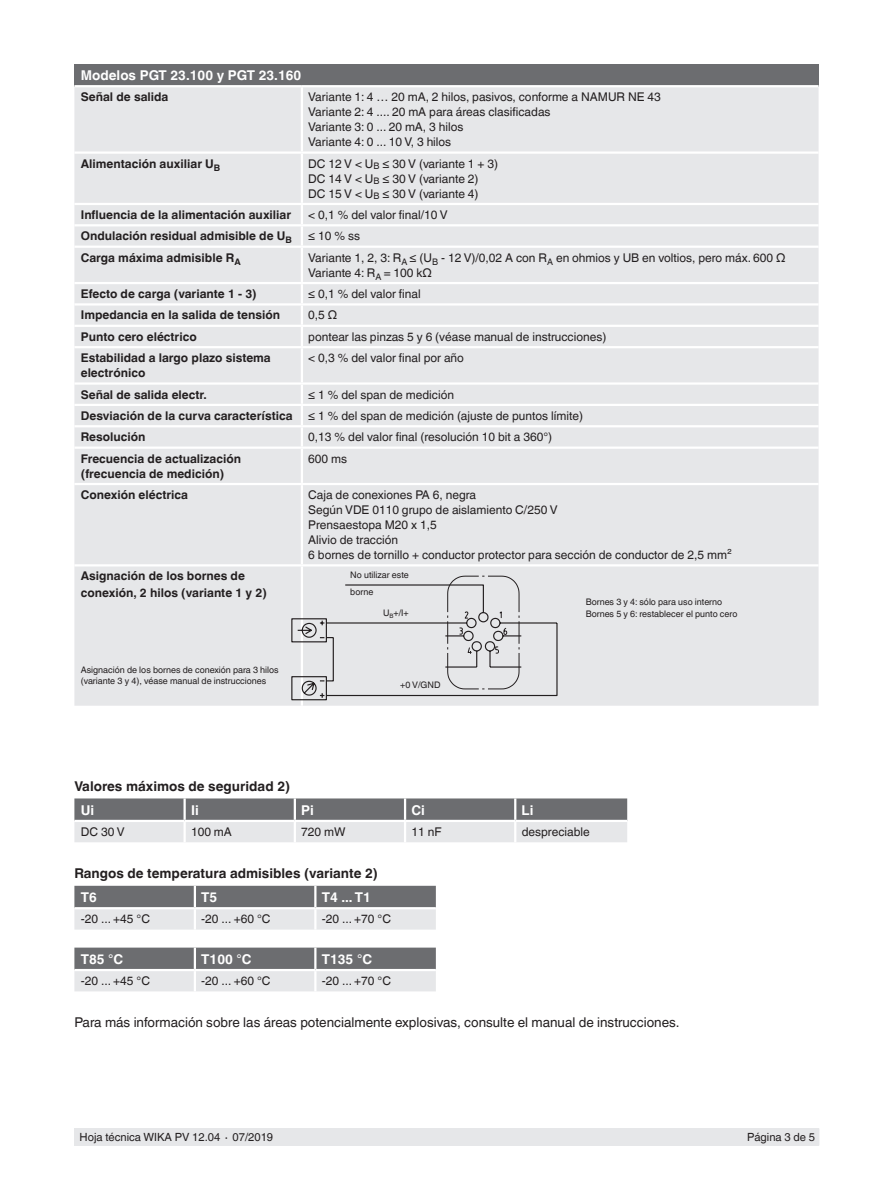
<style>
.page{position:relative;width:893px;height:1188px;background:#fff}
.page>*{position:absolute;margin:0;border:0;box-sizing:border-box;transform-origin:0 0}
.t1{font:13.5px "Helvetica World";color:#231f20}
.t2{font:700 13.5px "Helvetica World";color:#231f20}
.t3{font:700 13.5px "Helvetica World";color:#fff}
.t4{font:12px/15px "Helvetica World";color:#231f20}
.t5{font:700 12px/15px "Helvetica World";color:#231f20}
.t6{font:11.25px "Helvetica World";color:#231f20}
.t7{font:9px/10.5px "Helvetica World";color:#231f20}
</style>
<div class="page">
<div style="left:75px;top:1128px;width:744px;height:17px;background:#e6e7e9"></div>
<div style="left:74px;top:64px;width:745px;height:22px;background:#6c6d70"></div>
<div style="left:74px;top:87px;width:745px;height:619px;background:#e6e7e9"></div>
<hr style="left:74px;top:85px;width:228px;height:2px;background:#fff">
<hr style="left:302px;top:85px;width:517px;height:2px;background:#fff">
<hr style="left:301px;top:87px;width:2px;height:64px;background:#fff">
<hr style="left:301px;top:154px;width:2px;height:49px;background:#fff">
<hr style="left:74px;top:203px;width:228px;height:2px;background:#fff">
<hr style="left:302px;top:203px;width:517px;height:2px;background:#fff">
<svg style="left:301px;top:205px;width:2px;height:19px"></svg>
<hr style="left:74px;top:224px;width:228px;height:2px;background:#fff">
<hr style="left:302px;top:224px;width:517px;height:2px;background:#fff">
<hr style="left:301px;top:226px;width:2px;height:20px;background:#fff">
<hr style="left:74px;top:303px;width:228px;height:3px;background:#fff">
<hr style="left:302px;top:303px;width:517px;height:3px;background:#fff">
<hr style="left:74px;top:325px;width:228px;height:2px;background:#fff">
<hr style="left:302px;top:325px;width:517px;height:2px;background:#fff">
<svg style="left:301px;top:284px;width:2px;height:62px"></svg>
<hr style="left:74px;top:346px;width:228px;height:2px;background:#fff">
<hr style="left:302px;top:346px;width:517px;height:2px;background:#fff">
<hr style="left:301px;top:348px;width:2px;height:34px;background:#fff">
<hr style="left:74px;top:382px;width:228px;height:3px;background:#fff">
<hr style="left:302px;top:382px;width:517px;height:3px;background:#fff">
<hr style="left:74px;top:404px;width:228px;height:2px;background:#fff">
<hr style="left:302px;top:404px;width:517px;height:2px;background:#fff">
<svg style="left:301px;top:385px;width:2px;height:40px"></svg>
<hr style="left:74px;top:425px;width:228px;height:2px;background:#fff">
<hr style="left:302px;top:425px;width:517px;height:2px;background:#fff">
<hr style="left:301px;top:427px;width:2px;height:20px;background:#fff">
<hr style="left:74px;top:447px;width:228px;height:2px;background:#fff">
<hr style="left:302px;top:447px;width:517px;height:2px;background:#fff">
<hr style="left:301px;top:449px;width:2px;height:34px;background:#fff">
<hr style="left:74px;top:483px;width:228px;height:2px;background:#fff">
<hr style="left:302px;top:483px;width:517px;height:2px;background:#fff">
<hr style="left:301px;top:485px;width:2px;height:79px;background:#fff">
<hr style="left:74px;top:564px;width:228px;height:3px;background:#fff">
<hr style="left:302px;top:564px;width:517px;height:3px;background:#fff">
<hr style="left:301px;top:567px;width:2px;height:139px;background:#fff">
<hr style="left:74px;top:151px;width:228px;height:3px;background:#fff">
<hr style="left:74px;top:246px;width:228px;height:2px;background:#fff">
<hr style="left:74px;top:282px;width:228px;height:2px;background:#fff">
<hr style="left:302px;top:151px;width:517px;height:3px;background:#fff">
<hr style="left:302px;top:246px;width:517px;height:2px;background:#fff">
<hr style="left:301px;top:248px;width:2px;height:34px;background:#fff">
<hr style="left:302px;top:282px;width:517px;height:2px;background:#fff">
<svg style="left:291px;top:576px;width:267px;height:124px;background:#dadbdd"></svg>
<svg style="left:74px;top:798px;width:553px;height:44px;background:#a8a9ac"></svg>
<hr style="left:183px;top:798px;width:3px;height:22px;background:#fff">
<hr style="left:294px;top:798px;width:2px;height:22px;background:#fff">
<hr style="left:404px;top:798px;width:2px;height:22px;background:#fff">
<hr style="left:514px;top:798px;width:2px;height:22px;background:#fff">
<hr style="left:183px;top:822px;width:3px;height:20px;background:#fff">
<hr style="left:294px;top:822px;width:2px;height:20px;background:#fff">
<hr style="left:404px;top:822px;width:2px;height:20px;background:#fff">
<hr style="left:514px;top:822px;width:2px;height:20px;background:#fff">
<hr style="left:74px;top:820px;width:111px;height:2px;background:#fff">
<hr style="left:185px;top:820px;width:110px;height:2px;background:#fff">
<hr style="left:295px;top:820px;width:110px;height:2px;background:#fff">
<hr style="left:405px;top:820px;width:110px;height:2px;background:#fff">
<hr style="left:515px;top:820px;width:112px;height:2px;background:#fff">
<svg style="left:74px;top:886px;width:362px;height:44px;background:#a9aaad"></svg>
<hr style="left:194px;top:886px;width:2px;height:21px;background:#fff">
<hr style="left:314px;top:886px;width:2px;height:21px;background:#fff">
<hr style="left:194px;top:909px;width:2px;height:21px;background:#fff">
<hr style="left:314px;top:909px;width:2px;height:21px;background:#fff">
<hr style="left:74px;top:907px;width:121px;height:2px;background:#fff">
<hr style="left:195px;top:907px;width:120px;height:2px;background:#fff">
<hr style="left:315px;top:907px;width:121px;height:2px;background:#fff">
<svg style="left:74px;top:948px;width:362px;height:43px;background:#a8a9ab"></svg>
<hr style="left:194px;top:948px;width:2px;height:21px;background:#fff">
<hr style="left:314px;top:948px;width:2px;height:21px;background:#fff">
<hr style="left:74px;top:969px;width:121px;height:2px;background:#fff">
<hr style="left:195px;top:969px;width:120px;height:2px;background:#fff">
<hr style="left:194px;top:971px;width:2px;height:20px;background:#fff">
<hr style="left:314px;top:971px;width:2px;height:20px;background:#fff">
<hr style="left:315px;top:969px;width:121px;height:2px;background:#fff">
<p class="t3" style="left:81px;top:67px;width:222px">Modelos PGT 23.100 y PGT 23.160</p>
<p class="t5" style="left:81px;top:90px;width:89px">Señal de salida</p>
<p class="t4" style="left:308px;top:90px;width:354px">Variante 1: 4 … 20 mA, 2 hilos, pasivos, conforme a NAMUR NE 43<br>Variante 2: 4 .... 20 mA para áreas clasificadas<br>Variante 3: 0 ... 20 mA, 3 hilos<br>Variante 4: 0 ... 10 V, 3 hilos</p>
<p class="t5" style="left:81px;top:156px;width:141px">Alimentación auxiliar U<sub>B</sub></p>
<p class="t4" style="left:308px;top:156px;width:191px">DC 12 V &lt; U<sub>B</sub> ≤ 30 V (variante 1 + 3)<br>DC 14 V &lt; U<sub>B</sub> ≤ 30 V (variante 2)<br>DC 15 V &lt; U<sub>B</sub> ≤ 30 V (variante 4)</p>
<p class="t5" style="left:81px;top:207px;width:212px">Influencia de la alimentación auxiliar</p>
<p class="t4" style="left:308px;top:207px;width:141px">&lt; 0,1 % del valor final/10 V</p>
<p class="t5" style="left:81px;top:229px;width:213px">Ondulación residual admisible de U<sub>B</sub></p>
<p class="t4" style="left:308px;top:229px;width:53px">≤ 10 % ss</p>
<p class="t5" style="left:81px;top:250px;width:161px">Carga máxima admisible R<sub>A</sub></p>
<p class="t4" style="left:308px;top:250px;width:479px">Variante 1, 2, 3: R<sub>A</sub> ≤ (U<sub>B</sub> - 12 V)/0,02 A con R<sub>A</sub> en ohmios y UB en voltios, pero máx. 600 Ω<br>Variante 4: R<sub>A</sub> = 100 kΩ</p>
<p class="t5" style="left:81px;top:286px;width:177px">Efecto de carga (variante 1 - 3)</p>
<p class="t4" style="left:308px;top:286px;width:114px">≤ 0,1 % del valor final</p>
<p class="t5" style="left:81px;top:308px;width:201px">Impedancia en la salida de tensión</p>
<p class="t4" style="left:308px;top:308px;width:31px">0,5 Ω</p>
<p class="t5" style="left:81px;top:329px;width:117px">Punto cero eléctrico</p>
<p class="t4" style="left:308px;top:329px;width:300px">pontear las pinzas 5 y 6 (véase manual de instrucciones)</p>
<p class="t5" style="left:81px;top:351px;width:192px">Estabilidad a largo plazo sistema electrónico</p>
<p class="t4" style="left:308px;top:351px;width:157px">&lt; 0,3 % del valor final por año</p>
<p class="t5" style="left:81px;top:387px;width:128px">Señal de salida electr.</p>
<p class="t4" style="left:308px;top:387px;width:147px">≤ 1 % del span de medición</p>
<p class="t5" style="left:81px;top:408px;width:213px">Desviación de la curva característica</p>
<p class="t4" style="left:308px;top:408px;width:276px">≤ 1 % del span de medición (ajuste de puntos límite)</p>
<p class="t5" style="left:81px;top:430px;width:66px">Resolución</p>
<p class="t4" style="left:308px;top:430px;width:245px">0,13 % del valor final (resolución 10 bit a 360°)</p>
<p class="t5" style="left:81px;top:451px;width:162px">Frecuencia de actualización (frecuencia de medición)</p>
<p class="t4" style="left:308px;top:451px;width:40px">600 ms</p>
<p class="t5" style="left:81px;top:487px;width:109px">Conexión eléctrica</p>
<p class="t4" style="left:308px;top:487px;width:425px">Caja de conexiones PA 6, negra<br>Según VDE 0110 grupo de aislamiento C/250 V<br>Prensaestopa M20 x 1,5<br>Alivio de tracción<br>6 bornes de tornillo + conductor protector para sección de conductor de 2,5 mm²</p>
<p class="t5" style="left:81px;top:568px;width:188px;line-height:16.5px">Asignación de los bornes de conexión, 2 hilos (variante 1 y 2)</p>
<p class="t7" style="left:350px;top:567px;width:60px;line-height:16.5px">No utilizar este borne</p>
<p class="t7" style="left:383px;top:608px;width:27px">U<sub>B</sub>+/I+</p>
<p class="t7" style="left:586px;top:596px;width:153px;line-height:12px">Bornes 3 y 4: sólo para uso interno<br>Bornes 5 y 6: restablecer el punto cero</p>
<p class="t7" style="left:81px;top:665px;width:199px">Asignación de los bornes de conexión para 3 hilos (variante 3 y 4), véase manual de instrucciones</p>
<p class="t7" style="left:400px;top:680px;width:42px">+0 V/GND</p>
<p class="t2" style="left:74px;top:778px;width:217px">Valores máximos de seguridad 2)</p>
<p class="t3" style="left:81px;top:802px;width:15px">Ui</p>
<p class="t3" style="left:191px;top:802px;width:9px">Ii</p>
<p class="t3" style="left:301px;top:802px;width:14px">Pi</p>
<p class="t3" style="left:411px;top:802px;width:15px">Ci</p>
<p class="t3" style="left:522px;top:802px;width:13px">Li</p>
<p class="t4" style="left:81px;top:824px;width:45px">DC 30 V</p>
<p class="t4" style="left:191px;top:824px;width:42px">100 mA</p>
<p class="t4" style="left:301px;top:824px;width:46px">720 mW</p>
<p class="t4" style="left:411px;top:824px;width:32px">11 nF</p>
<p class="t4" style="left:522px;top:824px;width:70px">despreciable</p>
<p class="t2" style="left:74px;top:866px;width:305px">Rangos de temperatura admisibles (variante 2)</p>
<p class="t3" style="left:81px;top:889px;width:18px">T6</p>
<p class="t3" style="left:201px;top:889px;width:18px">T5</p>
<p class="t3" style="left:322px;top:889px;width:51px">T4 ... T1</p>
<p class="t4" style="left:81px;top:912px;width:71px">-20 ... +45 °C</p>
<p class="t4" style="left:201px;top:912px;width:71px">-20 ... +60 °C</p>
<p class="t4" style="left:322px;top:912px;width:71px">-20 ... +70 °C</p>
<p class="t3" style="left:81px;top:951px;width:44px">T85 °C</p>
<p class="t3" style="left:201px;top:951px;width:52px">T100 °C</p>
<p class="t3" style="left:322px;top:951px;width:52px">T135 °C</p>
<p class="t4" style="left:81px;top:973px;width:71px">-20 ... +45 °C</p>
<p class="t4" style="left:201px;top:973px;width:71px">-20 ... +60 °C</p>
<p class="t4" style="left:322px;top:973px;width:71px">-20 ... +70 °C</p>
<p class="t1" style="left:74px;top:1015px;width:607px">Para más información sobre las áreas potencialmente explosivas, consulte el manual de instrucciones.</p>
<p class="t6" style="left:80px;top:1131px;width:195px">Hoja técnica WIKA PV 12.04 ∙ 07/2019</p>
<p class="t6" style="left:747px;top:1131px;width:69px">Página 3 de 5</p>
</div>
